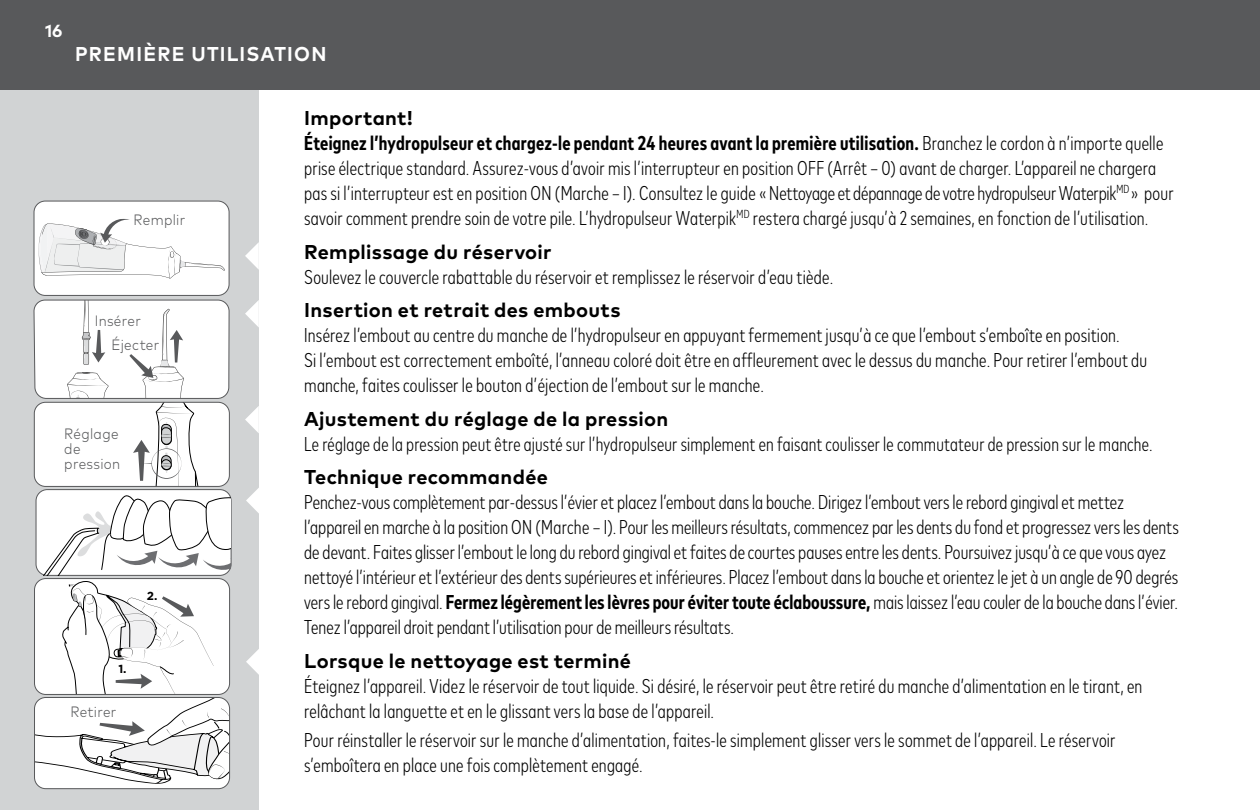
<style>
.page{position:relative;width:1260px;height:810px;background:#fff}
.page>*{position:absolute;margin:0;border:0;box-sizing:border-box;transform-origin:0 0}
.t1{font:300 condensed 20px/25px "Mark Pro";letter-spacing:.01em;color:#000}
.t2{font:700 20px "Mark Pro";letter-spacing:.015em;color:#000}
.t3{font:700 20px "Mark Pro";letter-spacing:.065em;color:#fff;scale:.96 1}
.t4{font:300 condensed 17.5px "Mark Pro";color:#fff}
.t5{font:300 15px/15px "Mark Pro";letter-spacing:.025em;color:#58595b;scale:.9 1}
.t6{font:700 11.75px "Gotham";color:#000}
.s1{font-weight:700;font-stretch:normal}
.s2{font-weight:700}
</style>
<div class="page">
<div style="left:0;top:0;width:259px;height:810px;background:#d1d3d4"></div>
<div style="left:0;top:0;width:1260px;height:90px;background:#58595b"></div>
<svg style="left:245px;top:300px;width:14px;height:27px"></svg>
<svg style="left:245px;top:406px;width:14px;height:27px"></svg>
<svg style="left:245px;top:242px;width:14px;height:28px"></svg>
<svg style="left:246px;top:488px;width:13px;height:25px"></svg>
<svg style="left:246px;top:649px;width:13px;height:26px"></svg>
<div style="left:34px;top:201px;width:195px;height:94px;background:#fff;border-radius:11px"></div>
<svg style="left:38px;top:218px;width:187px;height:60px"></svg>
<div style="left:34px;top:201px;width:195px;height:95px;border:1px solid #58595b;border-radius:11px"></div>
<div style="left:35px;top:697px;width:195px;height:92px;background:#fff;border-radius:11px"></div>
<div style="left:34px;top:697px;width:196px;height:92px;border:1px solid #58595b;border-radius:11px"></div>
<svg style="left:34px;top:300px;width:196px;height:484px"></svg>
<p class="t4" style="left:45px;top:18px;width:13px">16</p>
<p class="t3" style="left:75px;top:39px;width:263px">PREMIÈRE UTILISATION</p>
<p class="t5" style="left:134px;top:211px;width:59px">Remplir</p>
<p class="t5" style="left:95px;top:312px;width:53px">Insérer</p>
<p class="t5" style="left:112px;top:336px;width:55px">Éjecter</p>
<p class="t5" style="left:64px;top:425px;width:64px">Réglage de pression</p>
<p class="t6" style="left:147px;top:589px;width:12px">2.</p>
<p class="t6" style="left:118px;top:662px;width:10px">1.</p>
<p class="t5" style="left:71px;top:703px;width:53px">Retirer</p>
<p class="t1" style="left:304px;top:104px;width:871px"><span class="s1">Important!<br></span><span class="s2">Éteignez l’hydropulseur et chargez-le pendant 24 heures avant la première utilisation.</span> Branchez le cordon à n’importe quelle prise électrique standard. Assurez-vous d’avoir mis l’interrupteur en position OFF (Arrêt – 0) avant de charger. L’appareil ne chargera pas si l’interrupteur est en position ON (Marche – I). Consultez le guide « Nettoyage et dépannage de votre hydropulseur Waterpik<sup>MD</sup> » pour savoir comment prendre soin de votre pile. L’hydropulseur Waterpik<sup>MD</sup> restera chargé jusqu’à 2 semaines, en fonction de l’utilisation.</p>
<p class="t2" style="left:304px;top:236px;width:249px">Remplissage du réservoir</p>
<p class="t1" style="left:304px;top:263px;width:531px">Soulevez le couvercle rabattable du réservoir et remplissez le réservoir d’eau tiède.</p>
<p class="t2" style="left:304px;top:295px;width:318px">Insertion et retrait des embouts</p>
<p class="t1" style="left:304px;top:321px;width:845px">Insérez l’embout au centre du manche de l’hydropulseur en appuyant fermement jusqu’à ce que l’embout s’emboîte en position.<br>Si l’embout est correctement emboîté, l’anneau coloré doit être en affleurement avec le dessus du manche. Pour retirer l’embout du manche, faites coulisser le bouton d’éjection de l’embout sur le manche.</p>
<p class="t2" style="left:304px;top:403px;width:366px">Ajustement du réglage de la pression</p>
<p class="t1" style="left:304px;top:430px;width:850px">Le réglage de la pression peut être ajusté sur l’hydropulseur simplement en faisant coulisser le commutateur de pression sur le manche.</p>
<p class="t2" style="left:304px;top:462px;width:245px">Technique recommandée</p>
<p class="t1" style="left:304px;top:488px;width:876px">Penchez-vous complètement par-dessus l’évier et placez l’embout dans la bouche. Dirigez l’embout vers le rebord gingival et mettez l’appareil en marche à la position ON (Marche – I). Pour les meilleurs résultats, commencez par les dents du fond et progressez vers les dents de devant. Faites glisser l’embout le long du rebord gingival et faites de courtes pauses entre les dents. Poursuivez jusqu’à ce que vous ayez nettoyé l’intérieur et l’extérieur des dents supérieures et inférieures. Placez l’embout dans la bouche et orientez le jet à un angle de 90 degrés vers le rebord gingival. <span class="s2">Fermez légèrement les lèvres pour éviter toute éclaboussure,</span> mais laissez l’eau couler de la bouche dans l’évier.<br>Tenez l’appareil droit pendant l’utilisation pour de meilleurs résultats.</p>
<p class="t2" style="left:304px;top:646px;width:328px">Lorsque le nettoyage est terminé</p>
<p class="t1" style="left:304px;top:672px;width:840px">Éteignez l’appareil. Videz le réservoir de tout liquide. Si désiré, le réservoir peut être retiré du manche d’alimentation en le tirant, en relâchant la languette et en le glissant vers la base de l’appareil.</p>
<p class="t1" style="left:304px;top:727px;width:813px">Pour réinstaller le réservoir sur le manche d’alimentation, faites-le simplement glisser vers le sommet de l’appareil. Le réservoir s’emboîtera en place une fois complètement engagé.</p>
</div>
